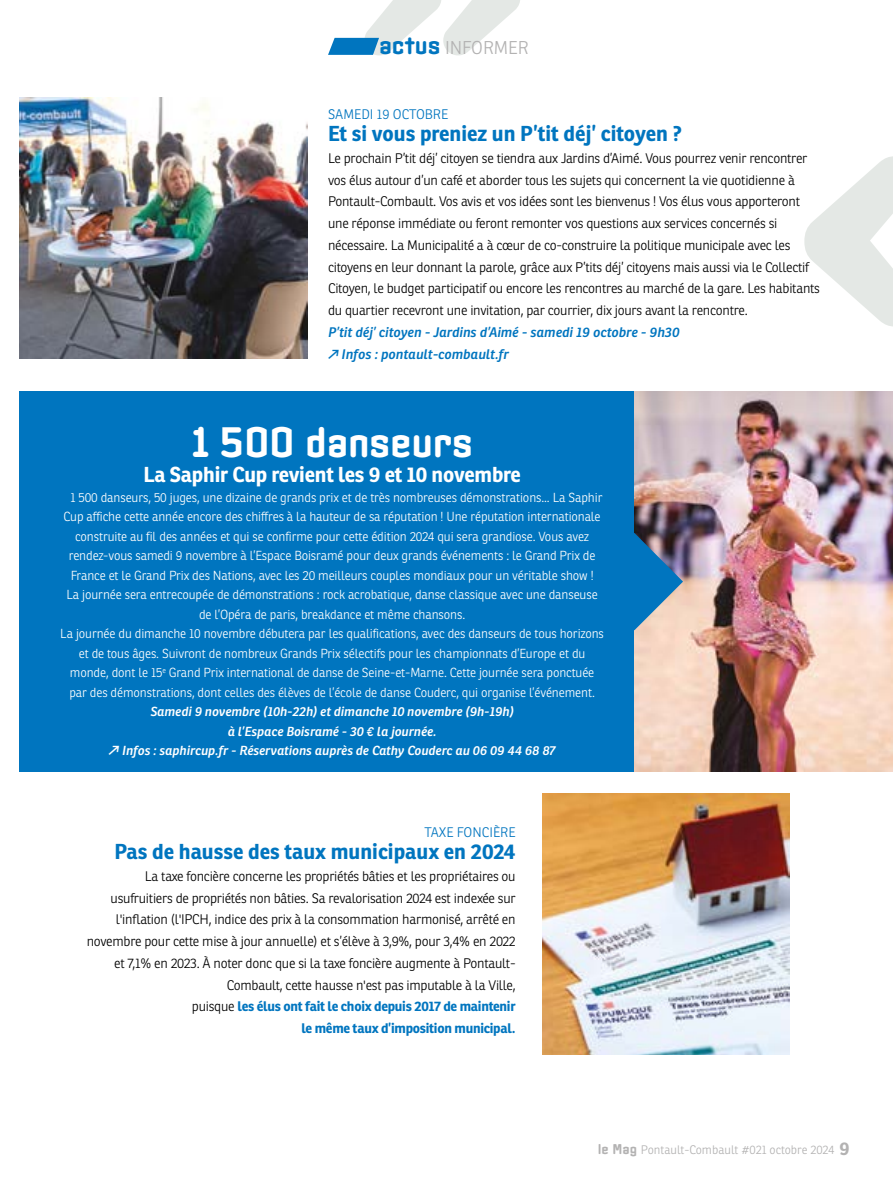
<style>
.page{position:relative;width:893px;height:1191px;background:#fff}
.page>*{position:absolute;margin:0;border:0;box-sizing:border-box;transform-origin:0 0}
.t1{font:700 40.5px "Clicker";letter-spacing:-.01em;color:#fff}
.t2{font:700 21px "Ronnia";color:#0075bf}
.t3{font:700 21px "Ronnia";letter-spacing:-.01em;color:#fff}
.t4{font:300 18px "Ronnia";color:#b3b2b2}
.t5{font:300 13.5px/21.8px "Ronnia";letter-spacing:-.02em;color:#000}
.t6{font:italic 600 13.5px/21.8px "Ronnia";color:#0075bf}
.t7{font:300 13.5px "Ronnia";color:#0075bf}
.t8{font:300 12.75px "Ronnia";letter-spacing:-.01em;color:#fff}
.t9{font:italic 600 12.75px/19.5px "Ronnia";color:#fff;text-align:center}
.t10{font:300 12px "Ronnia";color:#b3b2b2}
.s1{font-family:"Clicker";font-weight:700;font-size:24px;color:#0075bf}
.s2{font-size:13.5px}
.s3{font-weight:700;color:#0075bf}
.s4{font-family:"Clicker";font-weight:700;font-size:13.5px}
.s5{font-weight:700;font-size:18px}
</style>
<div class="page">
<svg style="left:328px;top:0;width:192px;height:55px"></svg>
<img style="left:20px;top:97px;width:287px;height:261px">
<img style="left:543px;top:794px;width:246px;height:260px">
<svg style="left:804px;top:156px;width:89px;height:170px"></svg>
<img style="left:634px;top:391px;width:259px;height:381px">
<div style="left:20px;top:391px;width:614px;height:381px;background:#0075bf"></div>
<svg style="left:634px;top:533px;width:49px;height:97px;background:#5786ab"></svg>
<h3 class="t4" style="left:379px;top:36px;width:151px"><span class="s1">actus</span> INFORMER</h3>
<p class="t7" style="left:328px;top:106px;width:122px">SAMEDI 19 OCTOBRE</p>
<h2 class="t2" style="left:328px;top:120px;width:355px">Et si vous preniez un P’tit déj’ citoyen ?</h2>
<p class="t5" style="left:328px;top:147px;width:494px">Le prochain P’tit déj’ citoyen se tiendra aux Jardins d’Aimé. Vous pourrez venir rencontrer vos élus autour d’un café et aborder tous les sujets qui concernent la vie quotidienne à Pontault-Combault. Vos avis et vos idées sont les bienvenus ! Vos élus vous apporteront une réponse immédiate ou feront remonter vos questions aux services concernés si nécessaire. La Municipalité a à cœur de co-construire la politique municipale avec les citoyens en leur donnant la parole, grâce aux P’tits déj’ citoyens mais aussi via le Collectif Citoyen, le budget participatif ou encore les rencontres au marché de la gare. Les habitants du quartier recevront une invitation, par courrier, dix jours avant la rencontre.</p>
<p class="t6" style="left:328px;top:321px;width:353px">P’tit déj’ citoyen - Jardins d’Aimé - samedi 19 octobre - 9h30 e Infos : pontault-combault.fr</p>
<h1 class="t1" style="left:191px;top:417px;width:283px">1 500 danseurs</h1>
<h2 class="t3" style="left:143px;top:461px;width:379px">La Saphir Cup revient les 9 et 10 novembre</h2>
<p class="t8" style="left:70px;top:489px;width:534px">1 500 danseurs, 50 juges, une dizaine de grands prix et de très nombreuses démonstrations... La Saphir</p>
<p class="t8" style="left:64px;top:509px;width:539px">Cup affiche cette année encore des chiffres à la hauteur de sa réputation ! Une réputation internationale</p>
<p class="t8" style="left:75px;top:528px;width:515px">construite au fil des années et qui se confirme pour cette édition 2024 qui sera grandiose. Vous avez</p>
<p class="t8" style="left:69px;top:548px;width:528px">rendez-vous samedi 9 novembre à l’Espace Boisramé pour deux grands événements : le Grand Prix de</p>
<p class="t8" style="left:71px;top:567px;width:524px">France et le Grand Prix des Nations, avec les 20 meilleurs couples mondiaux pour un véritable show !</p>
<p class="t8" style="left:67px;top:587px;width:533px">La journée sera entrecoupée de démonstrations : rock acrobatique, danse classique avec une danseuse</p>
<p class="t8" style="left:199px;top:606px;width:268px">de l’Opéra de paris, breakdance et même chansons.</p>
<p class="t8" style="left:60px;top:626px;width:545px">La journée du dimanche 10 novembre débutera par les qualifications, avec des danseurs de tous horizons</p>
<p class="t8" style="left:79px;top:645px;width:508px">et de tous âges. Suivront de nombreux Grands Prix sélectifs pour les championnats d’Europe et du</p>
<p class="t8" style="left:70px;top:665px;width:526px">monde, dont le 15<sup>e</sup> Grand Prix international de danse de Seine-et-Marne. Cette journée sera ponctuée</p>
<p class="t8" style="left:69px;top:684px;width:527px">par des démonstrations, dont celles des élèves de l’école de danse Couderc, qui organise l’événement.</p>
<p class="t9" style="left:109px;top:702px;width:448px">Samedi 9 novembre (10h-22h) et dimanche 10 novembre (9h-19h)<br>à l’Espace Boisramé - 30 € la journée.<br><span class="s2">e</span> Infos : saphircup.fr - Réservations auprès de Cathy Couderc au 06 09 44 68 87</p>
<p class="t7" style="left:425px;top:824px;width:93px">TAXE FONCIÈRE</p>
<h2 class="t2" style="left:115px;top:838px;width:403px">Pas de hausse des taux municipaux en 2024</h2>
<p class="t5" style="left:87px;top:865px;width:430px;text-align:right">La taxe foncière concerne les propriétés bâties et les propriétaires ou usufruitiers de propriétés non bâties. Sa revalorisation 2024 est indexée sur l'inflation (l'IPCH, indice des prix à la consommation harmonisé, arrêté en novembre pour cette mise à jour annuelle) et s’élève à 3,9%, pour 3,4% en 2022 et 7,1% en 2023. À noter donc que si la taxe foncière augmente à Pontault-Combault, cette hausse n'est pas imputable à la Ville,<br>puisque <span class="s3">les élus ont fait le choix depuis 2017 de maintenir<br>le même taux d’imposition municipal.</span></p>
<p class="t10" style="left:598px;top:1141px;width:253px"><span class="s4">le Mag</span> Pontault-Combault #021 octobre 2024 <span class="s5">9</span></p>
</div>
